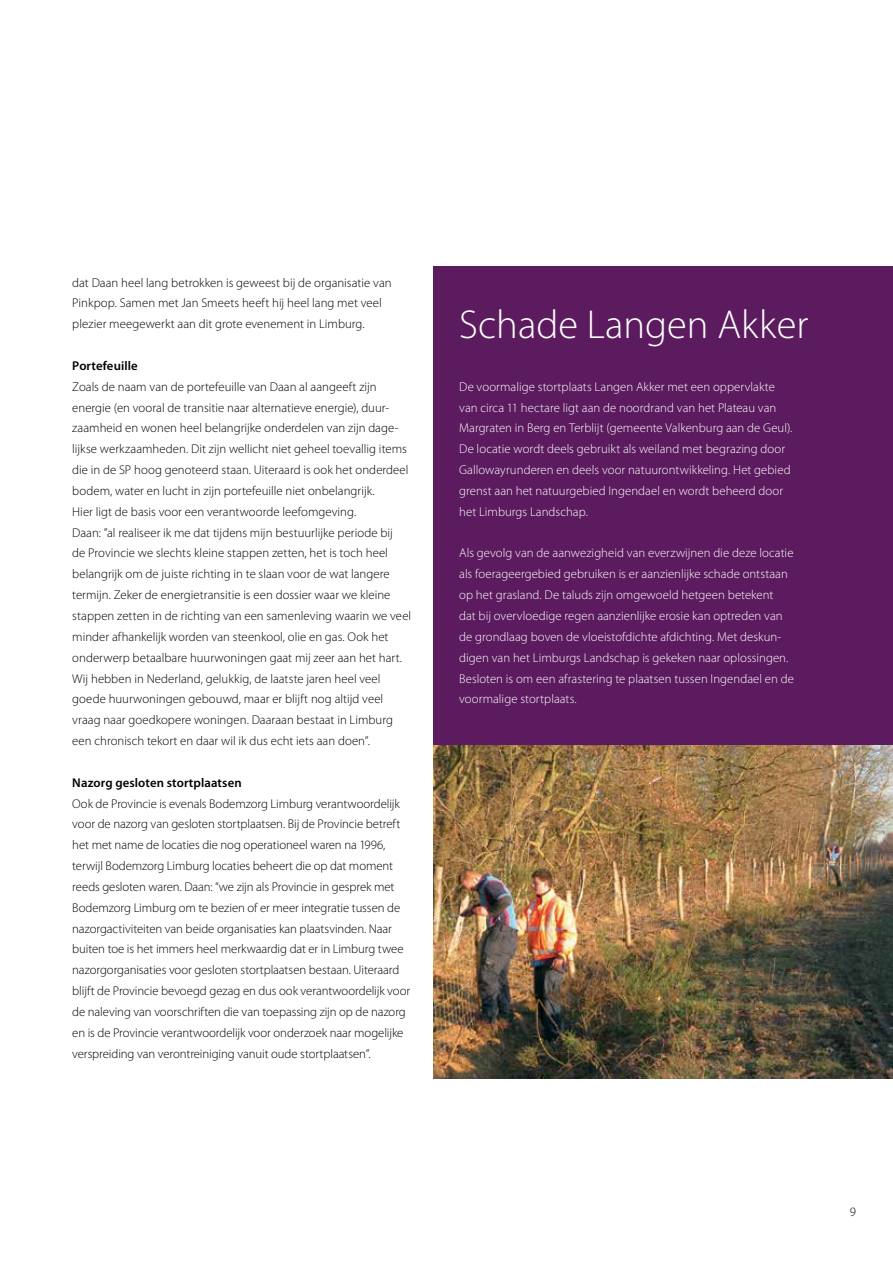
<style>
.page{position:relative;width:893px;height:1263px;background:#fff}
.page>*{position:absolute;margin:0;border:0;box-sizing:border-box;transform-origin:0 0}
.t1{font:300 40.5px "Myriad Pro";color:#fff}
.t2{font:300 12.75px/20.9px "Myriad Pro";color:#000}
.t3{font:300 12.75px/20.9px "Myriad Pro";color:#fff}
.t4{font:600 12.75px "Myriad Pro";letter-spacing:.01em;color:#000}
</style>
<div class="page">
<div style="left:434px;top:266px;width:459px;height:812px;background:#5b1b5e"></div>
<img style="left:434px;top:745px;width:459px;height:333px">
<p class="t2" style="left:72px;top:272px;width:321px">dat Daan heel lang betrokken is geweest bij de organisatie van<br>Pinkpop. Samen met Jan Smeets heeft hij heel lang met veel plezier meegewerkt aan dit grote evenement in Limburg.</p>
<p class="t4" style="left:72px;top:358px;width:67px">Portefeuille</p>
<p class="t2" style="left:72px;top:376px;width:340px">Zoals de naam van de portefeuille van Daan al aangeeft zijn energie (en vooral de transitie naar alternatieve energie), duur&shy;zaamheid en wonen heel belangrijke onderdelen van zijn dage&shy;lijkse werkzaamheden. Dit zijn wellicht niet geheel toevallig items die in de SP hoog genoteerd staan. Uiteraard is ook het onderdeel bodem, water en lucht in zijn portefeuille niet onbelangrijk.<br>Hier ligt de basis voor een verantwoorde leefomgeving.<br>Daan: ”al realiseer ik me dat tijdens mijn bestuurlijke periode bij<br>de Provincie we slechts kleine stappen zetten, het is toch heel belangrijk om de juiste richting in te slaan voor de wat langere termijn. Zeker de energietransitie is een dossier waar we kleine stappen zetten in de richting van een samenleving waarin we veel minder afhankelijk worden van steenkool, olie en gas. Ook het onderwerp betaalbare huurwoningen gaat mij zeer aan het hart.<br>Wij hebben in Nederland, gelukkig, de laatste jaren heel veel goede huurwoningen gebouwd, maar er blijft nog altijd veel vraag naar goedkopere woningen. Daaraan bestaat in Limburg een chronisch tekort en daar wil ik dus echt iets aan doen”.</p>
<p class="t4" style="left:72px;top:774px;width:171px">Nazorg gesloten stortplaatsen</p>
<p class="t2" style="left:72px;top:793px;width:339px">Ook de Provincie is evenals Bodemzorg Limburg verantwoordelijk voor de nazorg van gesloten stortplaatsen. Bij de Provincie betreft het met name de locaties die nog operationeel waren na 1996, terwijl Bodemzorg Limburg locaties beheert die op dat moment reeds gesloten waren. Daan: “we zijn als Provincie in gesprek met Bodemzorg Limburg om te bezien of er meer integratie tussen de nazorgactiviteiten van beide organisaties kan plaatsvinden. Naar buiten toe is het immers heel merkwaardig dat er in Limburg twee nazorgorganisaties voor gesloten stortplaatsen bestaan. Uiteraard blijft de Provincie bevoegd gezag en dus ook verantwoordelijk voor de naleving van voorschriften die van toepassing zijn op de nazorg en is de Provincie verantwoordelijk voor onderzoek naar mogelijke verspreiding van verontreiniging vanuit oude stortplaatsen”.</p>
<h1 class="t1" style="left:459px;top:300px;width:351px">Schade Langen Akker</h1>
<p class="t3" style="left:459px;top:376px;width:335px">De voormalige stortplaats Langen Akker met een oppervlakte van circa 11 hectare ligt aan de noordrand van het Plateau van Margraten in Berg en Terblijt (gemeente Valkenburg aan de Geul).<br>De locatie wordt deels gebruikt als weiland met begrazing door Gallowayrunderen en deels voor natuurontwikkeling. Het gebied grenst aan het natuurgebied Ingendael en wordt beheerd door het Limburgs Landschap.</p>
<p class="t3" style="left:459px;top:543px;width:336px">Als gevolg van de aanwezigheid van everzwijnen die deze locatie als foerageergebied gebruiken is er aanzienlijke schade ontstaan op het grasland. De taluds zijn omgewoeld hetgeen betekent<br>dat bij overvloedige regen aanzienlijke erosie kan optreden van de grondlaag boven de vloeistofdichte afdichting. Met deskun&shy;digen van het Limburgs Landschap is gekeken naar oplossingen.<br>Besloten is om een afrastering te plaatsen tussen Ingendael en de voormalige stortplaats.</p>
<p class="t2" style="left:850px;top:1202px;width:8px">9</p>
</div>
